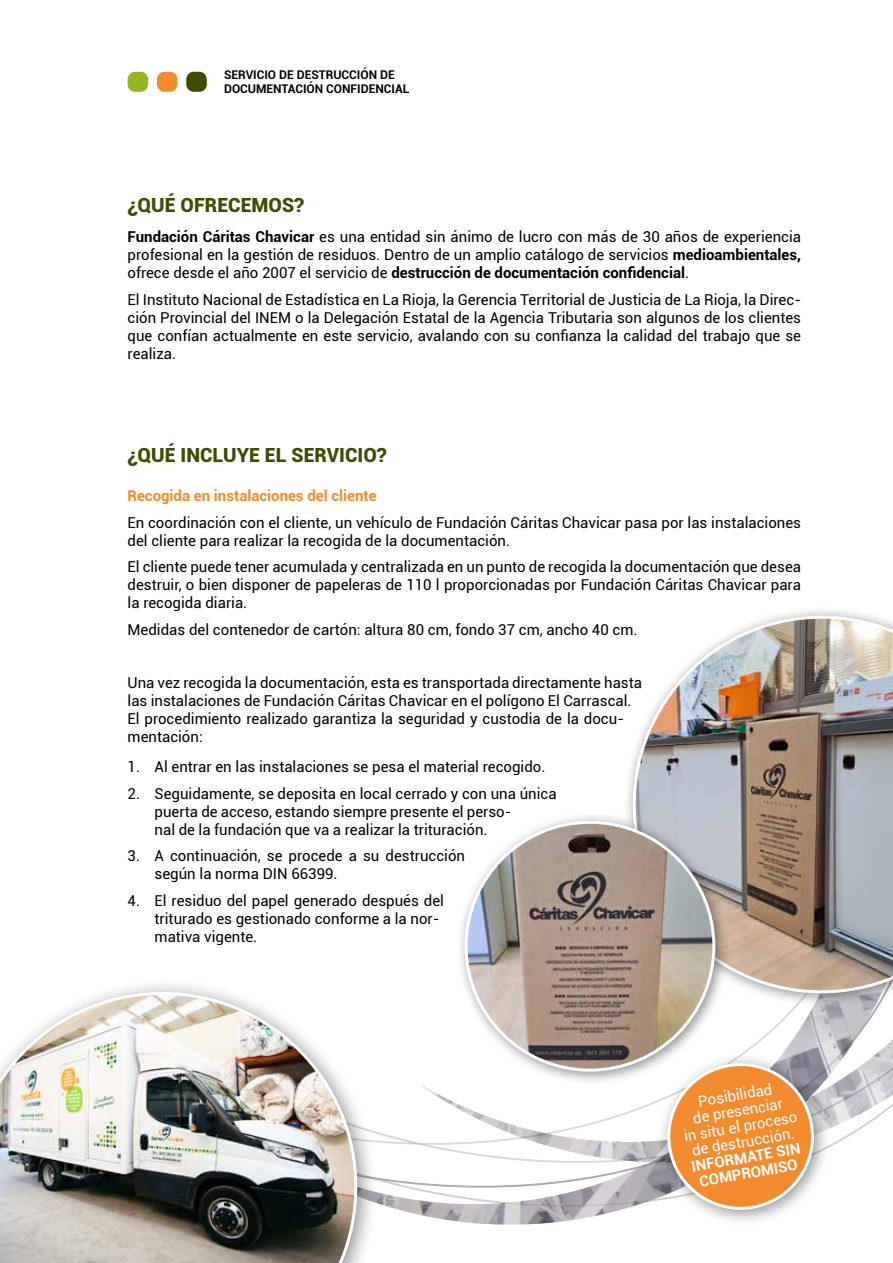
<style>
.page{position:relative;width:893px;height:1263px;background:#fff}
.page>*{position:absolute;margin:0;border:0;box-sizing:border-box;transform-origin:0 0}
.t1{font:900 19.5px "Roboto";color:#414b00}
.t2{font:15px/18px "Roboto";color:#000}
.t3{font:15px/15.8px "Roboto";color:#fff;text-align:center}
.t4{font:700 15px "Roboto";color:#f28b2e}
.t5{font:700 15px/15.8px "Roboto";color:#fff;text-align:center}
.t6{font:700 12px/13.5px "Roboto";color:#000}
.s1{font-weight:700}
</style>
<div class="page">
<img style="left:379px;top:1132px;width:277px;height:93px">
<img style="left:421px;top:1008px;width:472px;height:174px">
<div style="left:186px;top:72px;width:21px;height:20px;background:#414b00;border-radius:7px"></div>
<div style="left:157px;top:72px;width:20px;height:20px;background:#f28b2e;border-radius:7px"></div>
<div style="left:128px;top:72px;width:20px;height:20px;background:#96b522;border-radius:7px"></div>
<div style="left:623px;top:606px;width:270px;height:402px;background:#000;opacity:.44"></div>
<img style="left:633px;top:616px;width:260px;height:377px">
<div style="left:455px;top:812px;width:274px;height:273px;background:#000;opacity:.44"></div>
<img style="left:466px;top:822px;width:248px;height:248px;border-radius:124px">
<div style="left:0;top:978px;width:379px;height:285px;background:#000;opacity:.44"></div>
<img style="left:0;top:992px;width:357px;height:271px">
<div style="left:656px;top:1052px;width:175px;height:175px;background:#000;opacity:.44"></div>
<svg style="left:663px;top:1059px;width:155px;height:155px"></svg>
<p class="t6" style="left:224px;top:68px;width:187px">SERVICIO DE DESTRUCCIÓN DE<br>DOCUMENTACIÓN CONFIDENCIAL</p>
<h1 class="t1" style="left:128px;top:191px;width:178px">¿QUÉ OFRECEMOS?</h1>
<p class="t2" style="left:128px;top:228px;width:675px;text-align:justify"><span class="s1">Fundación Cáritas Chavicar</span> es una entidad sin ánimo de lucro con más de 30 años de experiencia profesional en la gestión de residuos. Dentro de un amplio catálogo de servicios <span class="s1">medioambientales, </span>ofrece desde el año 2007 el servicio de <span class="s1">destrucción de documentación confidencial</span>.</p>
<p class="t2" style="left:128px;top:290px;width:675px;text-align:justify">El Instituto Nacional de Estadística en La Rioja, la Gerencia Territorial de Justicia de La Rioja, la Direc&shy;ción Provincial del INEM o la Delegación Estatal de la Agencia Tributaria son algunos de los clientes que confían actualmente en este servicio, avalando con su confianza la calidad del trabajo que se realiza.</p>
<h1 class="t1" style="left:128px;top:441px;width:261px">¿QUÉ INCLUYE EL SERVICIO?</h1>
<p class="t4" style="left:128px;top:485px;width:251px">Recogida en instalaciones del cliente</p>
<p class="t2" style="left:128px;top:513px;width:675px">En coordinación con el cliente, un vehículo de Fundación Cáritas Chavicar pasa por las instalaciones del cliente para realizar la recogida de la documentación.</p>
<p class="t2" style="left:128px;top:557px;width:675px;text-align:justify">El cliente puede tener acumulada y centralizada en un punto de recogida la documentación que desea destruir, o bien disponer de papeleras de 110 l proporcionadas por Fundación Cáritas Chavicar para la recogida diaria.</p>
<p class="t2" style="left:128px;top:620px;width:511px">Medidas del contenedor de cartón: altura 80 cm, fondo 37 cm, ancho 40 cm.</p>
<p class="t2" style="left:128px;top:673px;width:516px">Una vez recogida la documentación, esta es transportada directamente hasta las instalaciones de Fundación Cáritas Chavicar en el polígono El Carrascal.<br>El procedimiento realizado garantiza la seguridad y custodia de la docu&shy;mentación:</p>
<p class="t2" style="left:128px;top:757px;width:419px">1. Al entrar en las instalaciones se pesa el material recogido.</p>
<p class="t2" style="left:155px;top:784px;width:403px;text-indent:-27px">2. Seguidamente, se deposita en local cerrado y con una única puerta de acceso, estando siempre presente el perso-<br>nal de la fundación que va a realizar la trituración.</p>
<p class="t2" style="left:155px;top:846px;width:312px;text-indent:-27px">3. A continuación, se procede a su destrucción según la norma DIN 66399.</p>
<p class="t2" style="left:155px;top:891px;width:291px;text-indent:-27px">4. El residuo del papel generado después del triturado es gestionado conforme a la nor&shy;mativa vigente.</p>
<p class="t3" style="left:677px;top:1097px;width:116px;rotate:-10deg">Posibilidad<br>de presenciar<br>in situ el proceso de destrucción.</p>
<p class="t5" style="left:690px;top:1158px;width:112px;rotate:-10deg">INFÓRMATE SIN<br>COMPROMISO</p>
</div>
